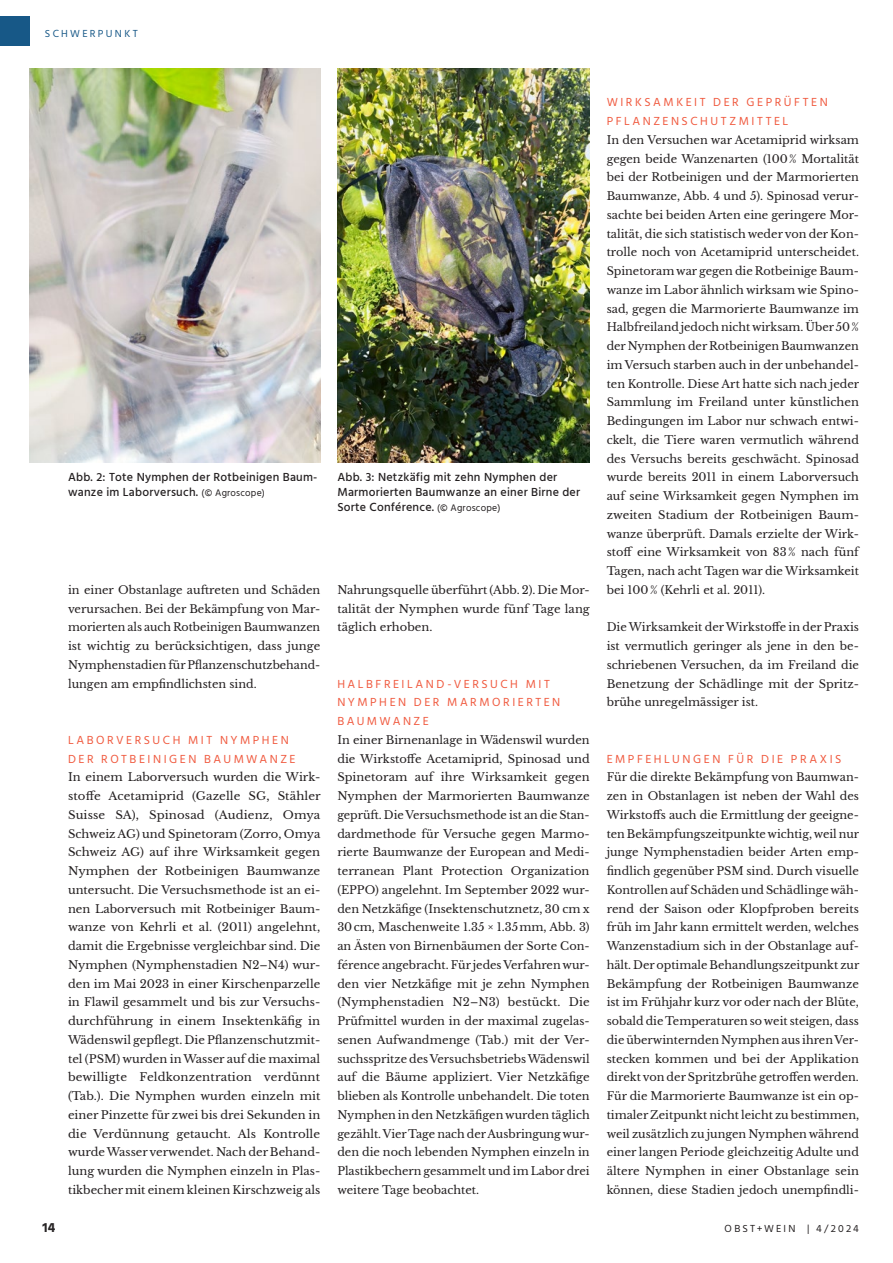
<style>
.page{position:relative;width:893px;height:1263px;background:#fff}
.page>*{position:absolute;margin:0;border:0;box-sizing:border-box;transform-origin:0 0}
.t1{font:700 13.5px "Hind";color:#282526}
.t2{font:12px/18.8px "Hind";letter-spacing:.21em;color:#f0593e}
.t3{font:500 12px/15px "Hind";letter-spacing:.02em;color:#231f20}
.t4{font:11.25px/18.8px "Libre Baskerville";color:#231f20;text-align:justify}
.t5{font:10.5px "Hind";letter-spacing:.215em;color:#231f20}
.t6{font:10.5px "Hind";letter-spacing:.215em;color:#175887}
.s1{font-weight:400;font-size:9.75px}
</style>
<div class="page">
<div style="left:0;top:16px;width:30px;height:30px;background:#175887"></div>
<img style="left:30px;top:68px;width:290px;height:395px">
<img style="left:337px;top:68px;width:253px;height:395px">
<p class="t6" style="left:45px;top:27px;width:95px">SCHWERPUNKT</p>
<p class="t3" style="left:68px;top:470px;width:251px">Abb. 2: Tote Nymphen der Rotbeinigen Baum&shy;wanze im Laborversuch. <span class="s1">(© Agroscope)</span></p>
<p class="t3" style="left:337px;top:470px;width:244px">Abb. 3: Netzkäfig mit zehn Nymphen der<br>Marmorierten Baumwanze an einer Birne der<br>Sorte Conférence. <span class="s1">(© Agroscope)</span></p>
<p class="t4" style="left:68px;top:580px;width:254px">in einer Obstanlage auftreten und Schäden verursachen. Bei der Bekämpfung von Mar&shy;morierten als auch Rotbeinigen Baumwanzen ist wichtig zu berücksichtigen, dass junge Nymphenstadien für Pflanzenschutzbehand&shy;lungen am empfindlichsten sind.</p>
<p class="t2" style="left:68px;top:730px;width:229px">LABORVERSUCH MIT NYMPHEN<br>DER ROTBEINIGEN BAUMWANZE</p>
<p class="t4" style="left:68px;top:768px;width:254px">In einem Laborversuch wurden die Wirk&shy;stoffe Acetamiprid (Gazelle SG, Stähler Suisse SA), Spinosad (Audienz, Omya Schweiz AG) und Spinetoram (Zorro, Omya Schweiz AG) auf ihre Wirksamkeit gegen Nymphen der Rotbeinigen Baumwanze untersucht. Die Versuchsmethode ist an ei&shy;nen Laborversuch mit Rotbeiniger Baum&shy;wanze von Kehrli et al. (2011) angelehnt, damit die Ergebnisse vergleichbar sind. Die Nymphen (Nymphenstadien N2–N4) wur&shy;den im Mai 2023 in einer Kirschenparzelle in Flawil gesammelt und bis zur Versuchs&shy;durchführung in einem Insektenkäfig in Wädenswil gepflegt. Die Pflanzenschutzmit&shy;tel (PSM) wurden in Wasser auf die maximal bewilligte Feldkonzentration verdünnt (Tab.). Die Nymphen wurden einzeln mit einer Pinzette für zwei bis drei Sekunden in die Verdünnung getaucht. Als Kontrolle wurde Wasser verwendet. Nach der Behand&shy;lung wurden die Nymphen einzeln in Plas&shy;tikbecher mit einem kleinen Kirschzweig als</p>
<p class="t4" style="left:337px;top:580px;width:254px">Nahrungsquelle überführt (Abb. 2). Die Mor&shy;talität der Nymphen wurde fünf Tage lang täglich erhoben.</p>
<p class="t2" style="left:337px;top:674px;width:225px">HALBFREILAND-VERSUCH MIT<br>NYMPHEN DER MARMORIERTEN<br>BAUMWANZE</p>
<p class="t4" style="left:337px;top:730px;width:254px">In einer Birnenanlage in Wädenswil wurden die Wirkstoffe Acetamiprid, Spinosad und Spinetoram auf ihre Wirksamkeit gegen Nymphen der Marmorierten Baumwanze geprüft. Die Versuchsmethode ist an die Stan&shy;dardmethode für Versuche gegen Marmo&shy;rierte Baumwanze der European and Medi&shy;terranean Plant Protection Organization (EPPO) angelehnt. Im September 2022 wur&shy;den Netzkäfige (Insektenschutznetz, 30 cm x 30cm, Maschenweite 1.35 × 1.35mm, Abb. 3) an Ästen von Birnenbäumen der Sorte Con&shy;férence angebracht. Für jedes Verfahren wur&shy;den vier Netzkäfige mit je zehn Nymphen (Nymphenstadien N2–N3) bestückt. Die Prüfmittel wurden in der maximal zugelas&shy;senen Aufwandmenge (Tab.) mit der Ver&shy;suchsspritze des Versuchsbetriebs Wädenswil auf die Bäume appliziert. Vier Netzkäfige blieben als Kontrolle unbehandelt. Die toten Nymphen in den Netzkäfigen wurden täglich gezählt. Vier Tage nach der Ausbringung wur&shy;den die noch lebenden Nymphen einzeln in Plastikbechern gesammelt und im Labor drei weitere Tage beobachtet.</p>
<p class="t2" style="left:607px;top:93px;width:223px">WIRKSAMKEIT DER GEPRÜFTEN<br>PFLANZENSCHUTZMITTEL</p>
<p class="t4" style="left:607px;top:130px;width:254px">In den Versuchen war Acetamiprid wirksam gegen beide Wanzenarten (100% Mortalität bei der Rotbeinigen und der Marmorierten Baumwanze, Abb. 4 und 5). Spinosad verur&shy;sachte bei beiden Arten eine geringere Mor&shy;talität, die sich statistisch weder von der Kon&shy;trolle noch von Acetamiprid unterscheidet.<br>Spinetoram war gegen die Rotbeinige Baum&shy;wanze im Labor ähnlich wirksam wie Spino&shy;sad, gegen die Marmorierte Baumwanze im Halbfreiland jedoch nicht wirksam. Über 50% der Nymphen der Rotbeinigen Baumwanzen im Versuch starben auch in der unbehandel&shy;ten Kontrolle. Diese Art hatte sich nach jeder Sammlung im Freiland unter künstlichen Bedingungen im Labor nur schwach entwi&shy;ckelt, die Tiere waren vermutlich während des Versuchs bereits geschwächt. Spinosad wurde bereits 2011 in einem Laborversuch auf seine Wirksamkeit gegen Nymphen im zweiten Stadium der Rotbeinigen Baum&shy;wanze überprüft. Damals erzielte der Wirk&shy;stoff eine Wirksamkeit von 83% nach fünf Tagen, nach acht Tagen war die Wirksamkeit bei 100% (Kehrli et al. 2011).</p>
<p class="t4" style="left:607px;top:618px;width:254px">Die Wirksamkeit der Wirkstoffe in der Praxis ist vermutlich geringer als jene in den be&shy;schriebenen Versuchen, da im Freiland die Benetzung der Schädlinge mit der Spritz&shy;brühe unregelmässiger ist.</p>
<p class="t2" style="left:607px;top:749px;width:236px">EMPFEHLUNGEN FÜR DIE PRAXIS</p>
<p class="t4" style="left:607px;top:768px;width:254px">Für die direkte Bekämpfung von Baumwan&shy;zen in Obstanlagen ist neben der Wahl des Wirkstoffs auch die Ermittlung der geeigne&shy;ten Bekämpfungszeitpunkte wichtig, weil nur junge Nymphenstadien beider Arten emp&shy;findlich gegenüber PSM sind. Durch visuelle Kontrollen auf Schäden und Schädlinge wäh&shy;rend der Saison oder Klopfproben bereits früh im Jahr kann ermittelt werden, welches Wanzenstadium sich in der Obstanlage auf&shy;hält. Der optimale Behandlungszeitpunkt zur Bekämpfung der Rotbeinigen Baumwanze ist im Frühjahr kurz vor oder nach der Blüte, sobald die Temperaturen so weit steigen, dass die überwinternden Nymphen aus ihren Ver&shy;stecken kommen und bei der Applikation direkt von der Spritzbrühe getroffen werden.<br>Für die Marmorierte Baumwanze ist ein op&shy;timaler Zeitpunkt nicht leicht zu bestimmen, weil zusätzlich zu jungen Nymphen während einer langen Periode gleichzeitig Adulte und ältere Nymphen in einer Obstanlage sein können, diese Stadien jedoch unempfindli-</p>
<p class="t1" style="left:43px;top:1219px;width:14px">14</p>
<p class="t5" style="left:725px;top:1222px;width:136px">OBST+WEIN | 4/2024</p>
</div>
